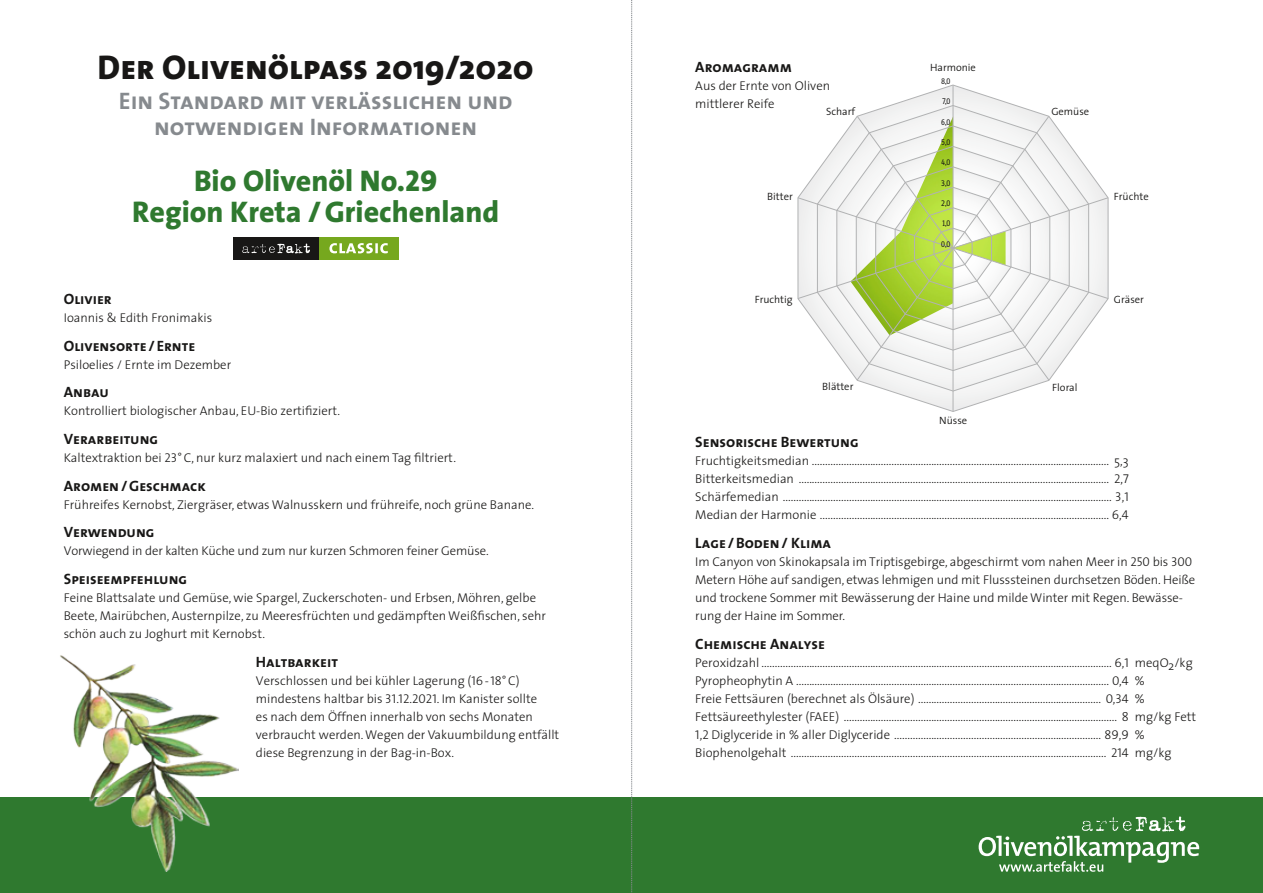
<style>
.page{position:relative;width:1263px;height:893px;background:#fff}
.page>*{position:absolute;margin:0;border:0;box-sizing:border-box;transform-origin:0 0}
.t1{font:34.5px "The Sans 8 Extra Bold Caps";color:#181716}
.t2{font:800 30px/31.5px "The Sans 8";color:#2f792f;text-align:center}
.t3{font:24px/25.5px "The Sans 7 Bold Caps";color:#868a8e;text-align:center}
.t4{font:15px "The Sans 7 Bold Caps";color:#181716}
.t5{font:300 12.75px/18px "The Sans 3";color:#181716}
.t6{font:300 10.5px "The Sans 4";color:#181716}
.t7{font:8.4px "Info";color:#181716}
.s1{font-family:"The Sans 8";font-weight:800}
.s2{font-family:"The Sans 8 Extra Bold Caps";font-weight:400}
.s3{font-family:"The Sans 3 Light Caps";font-weight:400}
</style>
<div class="page">
<div style="left:0;top:798px;width:1263px;height:95px;background:#2f792f"></div>
<svg style="left:891px;top:84px;width:124px;height:328px"></svg>
<svg style="left:835px;top:105px;width:236px;height:287px"></svg>
<svg style="left:836px;top:125px;width:234px;height:246px"></svg>
<hr style="left:953px;top:85px;width:1px;height:326px;background:#b1b2b3">
<svg style="left:797px;top:145px;width:312px;height:206px"></svg>
<svg style="left:856px;top:115px;width:194px;height:266px"></svg>
<svg style="left:631px;top:0;width:1px;height:893px"></svg>
<div style="left:233px;top:237px;width:86px;height:23px;background:#181716"></div>
<div style="left:319px;top:237px;width:79px;height:23px;background:#76a81e"></div>
<svg style="left:242px;top:244px;width:68px;height:9px"></svg>
<svg style="left:329px;top:243px;width:59px;height:10px"></svg>
<img style="left:58px;top:655px;width:181px;height:217px">
<svg style="left:979px;top:816px;width:220px;height:56px"></svg>
<h1 class="t1" style="left:98px;top:39px;width:438px">Der Olivenölpass <span class="s1">2019/2020</span></h1>
<h3 class="t3" style="left:119px;top:88px;width:395px">Ein Standard mit verlässlichen und notwendigen Informationen</h3>
<h2 class="t2" style="left:132px;top:164px;width:368px">Bio Olivenöl No.<span class="s2">29<br></span>Region Kreta /Griechenland</h2>
<p class="t4" style="left:64px;top:286px;width:49px">Olivier</p>
<p class="t5" style="left:64px;top:308px;width:150px">Ioannis &amp; Edith Fronimakis</p>
<p class="t4" style="left:64px;top:333px;width:133px">Olivensorte / Ernte</p>
<p class="t5" style="left:64px;top:355px;width:169px">Psiloelies / Ernte im Dezember</p>
<p class="t4" style="left:64px;top:380px;width:47px">Anbau</p>
<p class="t5" style="left:64px;top:402px;width:278px">Kontrolliert biologischer Anbau, EU-Bio zertifiziert.</p>
<p class="t4" style="left:64px;top:426px;width:96px">Verarbeitung</p>
<p class="t5" style="left:64px;top:448px;width:394px">Kaltextraktion bei <span class="s3">23</span>°C, nur kurz malaxiert und nach einem Tag filtriert.</p>
<p class="t4" style="left:64px;top:473px;width:144px">Aromen/Geschmack</p>
<p class="t5" style="left:64px;top:495px;width:472px">Frühreifes Kernobst, Ziergräser, etwas Walnusskern und frühreife, noch grüne Banane.</p>
<p class="t4" style="left:64px;top:520px;width:92px">Verwendung</p>
<p class="t5" style="left:64px;top:542px;width:427px">Vorwiegend in der kalten Küche und zum nur kurzen Schmoren feiner Gemüse.</p>
<p class="t4" style="left:64px;top:566px;width:125px">Speiseempfehlung</p>
<p class="t5" style="left:64px;top:588px;width:484px">Feine Blattsalate und Gemüse, wie Spargel, Zuckerschoten- und Erbsen, Möhren, gelbe<br>Beete, Mairübchen, Austernpilze, zu Meeresfrüchten und gedämpften Weißfischen, sehr schön auch zu Joghurt mit Kernobst.</p>
<p class="t4" style="left:256px;top:649px;width:83px">Haltbarkeit</p>
<p class="t5" style="left:256px;top:671px;width:305px">Verschlossen und bei kühler Lagerung (<span class="s3">16-18</span>°C) mindestens haltbar bis <span class="s3">31.12.2021</span>. Im Kanister sollte<br>es nach dem Öffnen innerhalb von sechs Monaten verbraucht werden. Wegen der Vakuumbildung entfällt diese Begrenzung in der Bag-in-Box.</p>
<p class="t4" style="left:695px;top:54px;width:98px">Aromagramm</p>
<p class="t5" style="left:695px;top:76px;width:136px">Aus der Ernte von Oliven mittlerer Reife</p>
<p class="t6" style="left:826px;top:103px;width:30px">Scharf</p>
<p class="t6" style="left:930px;top:59px;width:47px">Harmonie</p>
<p class="t7" style="left:941px;top:76px;width:11px">8,0</p>
<p class="t7" style="left:942px;top:97px;width:10px">7,0</p>
<p class="t6" style="left:1051px;top:103px;width:39px">Gemüse</p>
<p class="t7" style="left:941px;top:117px;width:11px">6,0</p>
<p class="t6" style="left:767px;top:188px;width:27px">Bitter</p>
<p class="t7" style="left:941px;top:137px;width:11px">5,0</p>
<p class="t7" style="left:941px;top:158px;width:11px">4,0</p>
<p class="t7" style="left:941px;top:178px;width:11px">3,0</p>
<p class="t7" style="left:942px;top:219px;width:10px">1,0</p>
<p class="t7" style="left:941px;top:239px;width:11px">0,0</p>
<p class="t7" style="left:941px;top:199px;width:11px">2,0</p>
<p class="t6" style="left:1114px;top:188px;width:36px">Früchte</p>
<p class="t6" style="left:755px;top:291px;width:40px">Fruchtig</p>
<p class="t6" style="left:1114px;top:291px;width:32px">Gräser</p>
<p class="t6" style="left:822px;top:378px;width:33px">Blätter</p>
<p class="t6" style="left:1052px;top:379px;width:27px">Floral</p>
<p class="t6" style="left:939px;top:412px;width:30px">Nüsse</p>
<p class="t4" style="left:695px;top:430px;width:165px">Sensorische Bewertung</p>
<p class="t5" style="left:695px;top:452px;width:435px;text-align:justify">Fruchtigkeitsmedian ................................................................................................................ 5,3<br>Bitterkeitsmedian ..................................................................................................................... <span class="s3">2,7<br></span>Schärfemedian ............................................................................................................................ <span class="s3">3,1<br></span>Median der Harmonie ............................................................................................................. <span class="s3">6,4</span></p>
<p class="t4" style="left:695px;top:530px;width:137px">Lage /Boden/ Klima</p>
<p class="t5" style="left:695px;top:552px;width:501px">Im Canyon von Skinokapsala im Triptisgebirge, abgeschirmt vom nahen Meer in <span class="s3">250</span> bis <span class="s3">300<br></span>Metern Höhe auf sandigen, etwas lehmigen und mit Flusssteinen durchsetzen Böden. Heiße und trockene Sommer mit Bewässerung der Haine und milde Winter mit Regen. Bewässe&shy;rung der Haine im Sommer.</p>
<p class="t4" style="left:695px;top:631px;width:131px">Chemische Analyse</p>
<p class="t5" style="left:695px;top:653px;width:502px">Peroxidzahl .................................................................................................................................... <span class="s3">6,1</span> meqO2/kg Pyropheophytin A ...................................................................................................................... <span class="s3">0,4</span> %<br>Freie Fettsäuren (berechnet als Ölsäure) ..................................................................... <span class="s3">0,34</span> % Fettsäureethylester (FAEE) ....................................................................................................... 8 mg/kg Fett <span class="s3">1,2</span> Diglyceride in % aller Diglyceride .............................................................................. <span class="s3">89,9</span> % Biophenolgehalt ....................................................................................................................... <span class="s3">214</span> mg/kg</p>
</div>
